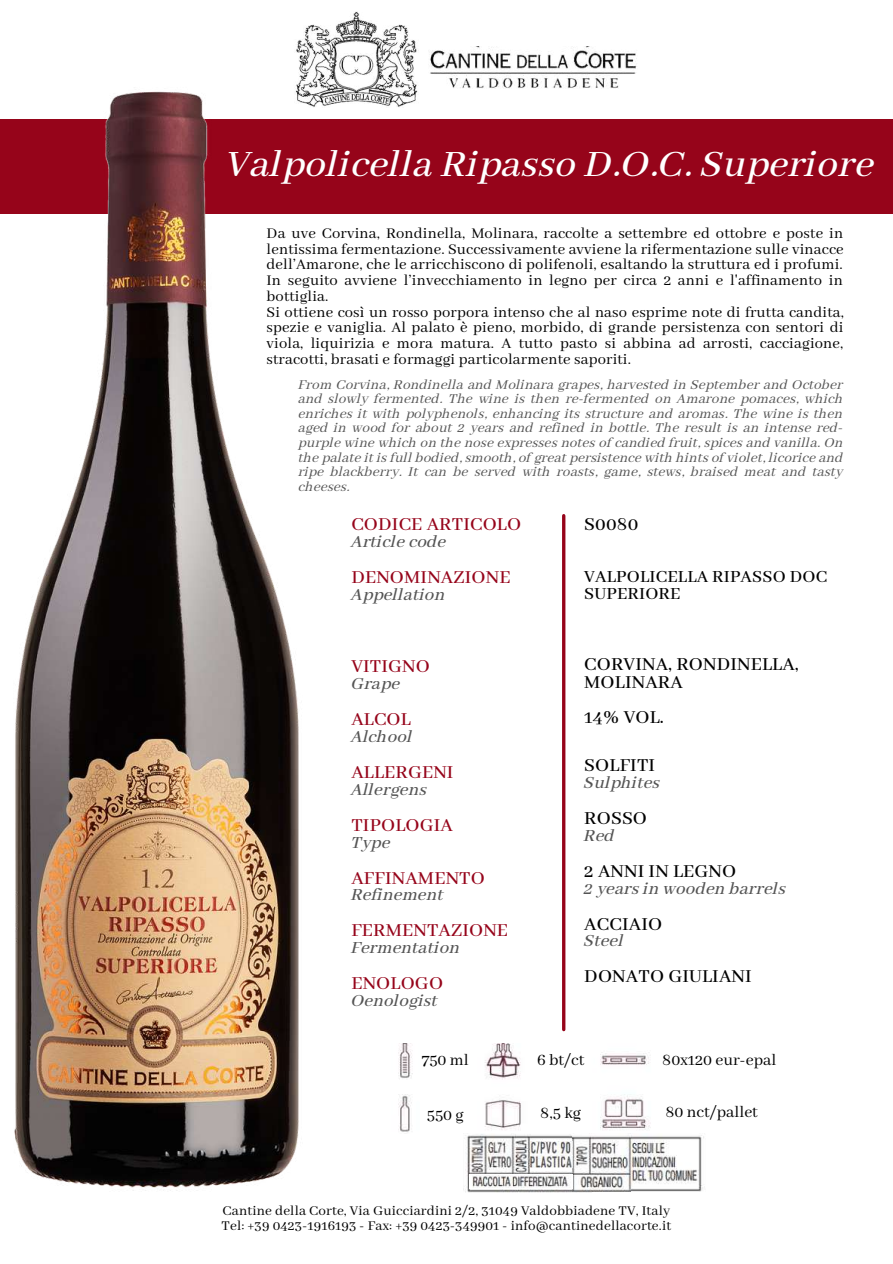
<style>
.page{position:relative;width:893px;height:1264px;background:#fff}
.page>*{position:absolute;margin:0;border:0;box-sizing:border-box;transform-origin:0 0}
.t1{font:41.4px "CA Generated";letter-spacing:.01em;color:#fff}
.t2{font:500 20.4px "Abhaya Libre";letter-spacing:.01em;color:#96041a}
.t3{font:500 20.4px/18px "Abhaya Libre";letter-spacing:.01em;color:#000}
.t4{font:18.9px "CA Generated";letter-spacing:.01em;color:#545454}
.t5{font:500 18.9px/16.8px "Abhaya Libre";letter-spacing:.01em;color:#000}
.t6{font:17.55px "Abhaya Libre";color:#000}
.t7{font:16.5px/15.8px "Abhaya Libre";letter-spacing:.01em;color:#000}
.t8{font:15.15px/14.5px "CA Generated";letter-spacing:.01em;color:#545454;text-align:justify}
.t9{font:15px/14.5px "Abhaya Libre";letter-spacing:.01em;color:#000}
</style>
<div class="page">
<div style="left:0;top:119px;width:892px;height:94px;background:#96041a"></div>
<img style="left:296px;top:12px;width:122px;height:95px">
<img style="left:430px;top:46px;width:207px;height:42px">
<hr style="left:562px;top:515px;width:3px;height:514px;background:#96041a">
<img style="left:398px;top:1043px;width:253px;height:89px">
<img style="left:463px;top:1134px;width:128px;height:58px">
<div style="left:530px;top:1140px;width:42px;height:30px;background:linear-gradient(to right,#fff,#fff)"></div>
<img style="left:628px;top:1135px;width:76px;height:57px">
<img style="left:572px;top:1134px;width:58px;height:57px">
<div style="left:469px;top:1173px;width:103px;height:15px;background:#fff"></div>
<img style="left:472px;top:1175px;width:97px;height:12px">
<img style="left:530px;top:1141px;width:42px;height:26px">
<img style="left:0;top:80px;width:313px;height:1111px">
<h1 class="t1" style="left:227px;top:142px;width:649px">Valpolicella Ripasso D.O.C. Superiore</h1>
<p class="t7" style="left:266px;top:226px;width:578px">Da uve Corvina, Rondinella, Molinara, raccolte a settembre ed ottobre e poste in lentissima fermentazione. Successivamente avviene la rifermentazione sulle vinacce dell’Amarone, che le arricchiscono di polifenoli, esaltando la struttura ed i profumi.<br>In seguito avviene l’invecchiamento in legno per circa 2 anni e l'affinamento in bottiglia.<br>Si ottiene così un rosso porpora intenso che al naso esprime note di frutta candita, spezie e vaniglia. Al palato è pieno, morbido, di grande persistenza con sentori di viola, liquirizia e mora matura. A tutto pasto si abbina ad arrosti, cacciagione, stracotti, brasati e formaggi particolarmente saporiti.</p>
<p class="t8" style="left:298px;top:377px;width:546px">From Corvina, Rondinella and Molinara grapes, harvested in September and October and slowly fermented. The wine is then re-fermented on Amarone pomaces, which enriches it with polyphenols, enhancing its structure and aromas. The wine is then aged in wood for about 2 years and refined in bottle. The result is an intense red&shy;purple wine which on the nose expresses notes of candied fruit, spices and vanilla. On the palate it is full bodied, smooth, of great persistence with hints of violet, licorice and ripe blackberry. It can be served with roasts, game, stews, braised meat and tasty cheeses.</p>
<p class="t2" style="left:351px;top:513px;width:171px">CODICE ARTICOLO</p>
<p class="t4" style="left:351px;top:531px;width:96px">Article code</p>
<p class="t2" style="left:351px;top:566px;width:161px">DENOMINAZIONE</p>
<p class="t4" style="left:351px;top:584px;width:95px">Appellation</p>
<p class="t3" style="left:584px;top:516px;width:56px">S0080</p>
<p class="t5" style="left:584px;top:569px;width:244px">VALPOLICELLA RIPASSO DOC<br>SUPERIORE</p>
<p class="t2" style="left:351px;top:655px;width:80px">VITIGNO</p>
<p class="t4" style="left:351px;top:673px;width:50px">Grape</p>
<p class="t2" style="left:351px;top:708px;width:61px">ALCOL</p>
<p class="t4" style="left:351px;top:726px;width:63px">Alchool</p>
<p class="t2" style="left:351px;top:760px;width:104px">ALLERGENI</p>
<p class="t4" style="left:351px;top:778px;width:77px">Allergens</p>
<p class="t2" style="left:351px;top:813px;width:103px">TIPOLOGIA</p>
<p class="t4" style="left:351px;top:831px;width:40px">Type</p>
<p class="t2" style="left:351px;top:866px;width:135px">AFFINAMENTO</p>
<p class="t4" style="left:351px;top:884px;width:94px">Refinement</p>
<p class="t2" style="left:351px;top:919px;width:158px">FERMENTAZIONE</p>
<p class="t4" style="left:351px;top:937px;width:110px">Fermentation</p>
<p class="t2" style="left:351px;top:972px;width:93px">ENOLOGO</p>
<p class="t4" style="left:351px;top:990px;width:88px">Oenologist</p>
<p class="t3" style="left:584px;top:655px;width:216px">CORVINA, RONDINELLA,<br>MOLINARA</p>
<p class="t3" style="left:584px;top:708px;width:81px">14% VOL.</p>
<p class="t3" style="left:584px;top:757px;width:72px">SOLFITI</p>
<p class="t4" style="left:584px;top:772px;width:77px">Sulphites</p>
<p class="t3" style="left:584px;top:809px;width:64px">ROSSO</p>
<p class="t4" style="left:584px;top:824px;width:32px">Red</p>
<p class="t3" style="left:584px;top:862px;width:153px">2 ANNI IN LEGNO</p>
<p class="t4" style="left:584px;top:877px;width:203px">2 years in wooden barrels</p>
<p class="t3" style="left:584px;top:915px;width:79px">ACCIAIO</p>
<p class="t4" style="left:584px;top:930px;width:41px">Steel</p>
<p class="t3" style="left:584px;top:968px;width:169px">DONATO GIULIANI</p>
<p class="t6" style="left:422px;top:1050px;width:49px">750 ml</p>
<p class="t6" style="left:537px;top:1050px;width:49px">6 bt/ct</p>
<p class="t6" style="left:662px;top:1050px;width:116px">80x120 eur-epal</p>
<p class="t6" style="left:427px;top:1104px;width:38px">550 g</p>
<p class="t6" style="left:540px;top:1103px;width:42px">8,5 kg</p>
<p class="t6" style="left:665px;top:1102px;width:94px">80 nct/pallet</p>
<p class="t9" style="left:221px;top:1203px;width:451px">Cantine della Corte, Via Guicciardini 2/2, 31049 Valdobbiadene TV, Italy<br>Tel: +39 0423-1916193 - Fax: +39 0423-349901 - info@cantinedellacorte.it</p>
</div>
